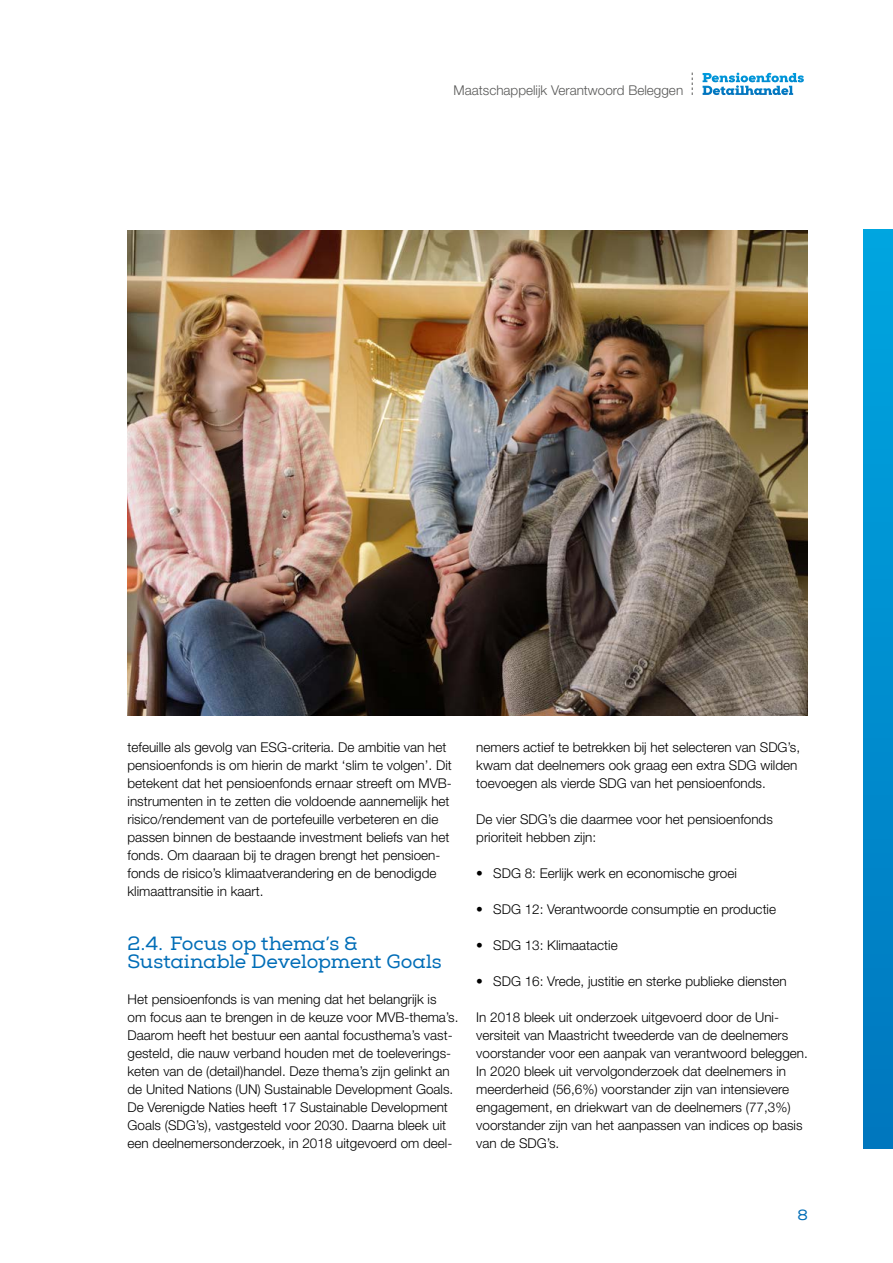
<style>
.page{position:relative;width:893px;height:1263px;background:#fff}
.page>*{position:absolute;margin:0;border:0;box-sizing:border-box;transform-origin:0 0}
.t1{font:19.5px/18px "Nexa Slab";letter-spacing:-.005em;color:#006db7}
.t2{font:15px "Nexa Slab";color:#006db7}
.t3{font:300 13.5px/18px "Helvetica Neue LT Std";color:#000}
.t4{font:300 13.5px "Helvetica Neue LT Std";color:#595958}
</style>
<div class="page">
<div style="left:863px;top:229px;width:30px;height:919px;background:linear-gradient(to bottom,#00a6e0,#0077be)"></div>
<img style="left:127px;top:230px;width:680px;height:486px">
<svg style="left:692px;top:73px;width:1px;height:22px"></svg>
<svg style="left:703px;top:73px;width:101px;height:22px"></svg>
<p class="t4" style="left:454px;top:82px;width:231px">Maatschappelijk Verantwoord Beleggen</p>
<p class="t3" style="left:128px;top:738px;width:326px">tefeuille als gevolg van ESG-criteria. De ambitie van het pensioenfonds is om hierin de markt ‘slim te volgen’. Dit betekent dat het pensioenfonds ernaar streeft om MVB&shy;instrumenten in te zetten die voldoende aannemelijk het risico/rendement van de portefeuille verbeteren en die passen binnen de bestaande investment beliefs van het fonds. Om daaraan bij te dragen brengt het pensioen&shy;fonds de risico’s klimaatverandering en de benodigde klimaattransitie in kaart.</p>
<h1 class="t1" style="left:128px;top:935px;width:316px">2.4. Focus op thema’s &amp;<br>Sustainable Development Goals</h1>
<p class="t3" style="left:128px;top:990px;width:332px">Het pensioenfonds is van mening dat het belangrijk is om focus aan te brengen in de keuze voor MVB-thema’s.<br>Daarom heeft het bestuur een aantal focusthema’s vast&shy;gesteld, die nauw verband houden met de toeleverings&shy;keten van de (detail)handel. Deze thema’s zijn gelinkt an de United Nations (UN) Sustainable Development Goals.<br>De Verenigde Naties heeft 17 Sustainable Development Goals (SDG’s), vastgesteld voor 2030. Daarna bleek uit een deelnemersonderzoek, in 2018 uitgevoerd om deel-</p>
<p class="t3" style="left:476px;top:738px;width:325px">nemers actief te betrekken bij het selecteren van SDG’s, kwam dat deelnemers ook graag een extra SDG wilden toevoegen als vierde SDG van het pensioenfonds.</p>
<p class="t3" style="left:476px;top:810px;width:298px">De vier SDG’s die daarmee voor het pensioenfonds prioriteit hebben zijn:</p>
<p class="t3" style="left:476px;top:864px;width:262px">• SDG 8: Eerlijk werk en economische groei</p>
<p class="t3" style="left:476px;top:900px;width:301px">• SDG 12: Verantwoorde consumptie en productie</p>
<p class="t3" style="left:476px;top:936px;width:143px">• SDG 13: Klimaatactie</p>
<p class="t3" style="left:476px;top:972px;width:312px">• SDG 16: Vrede, justitie en sterke publieke diensten</p>
<p class="t3" style="left:476px;top:1008px;width:333px">In 2018 bleek uit onderzoek uitgevoerd door de Uni&shy;versiteit van Maastricht tweederde van de deelnemers voorstander voor een aanpak van verantwoord beleggen.<br>In 2020 bleek uit vervolgonderzoek dat deelnemers in meerderheid (56,6%) voorstander zijn van intensievere engagement, en driekwart van de deelnemers (77,3%) voorstander zijn van het aanpassen van indices op basis van de SDG’s.</p>
<p class="t2" style="left:797px;top:1206px;width:12px">8</p>
</div>
